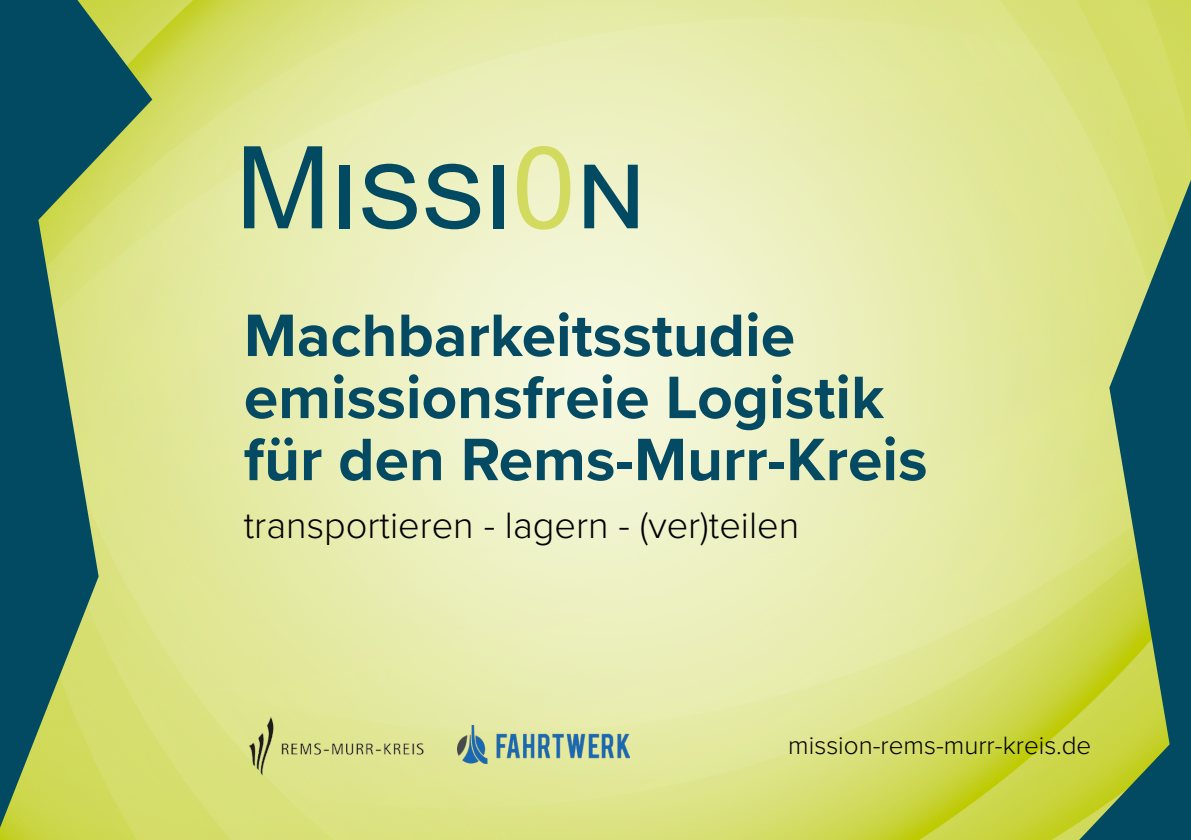
<style>
.page{position:relative;width:1191px;height:840px;background:#fff}
.page>*{position:absolute;margin:0;border:0;box-sizing:border-box;transform-origin:0 0}
.t1{font:700 62px/62px "Proxima Nova";color:#044a62}
.t2{font:300 38px "Proxima Nova";color:#000}
.t3{font:300 26px "Proxima Nova";color:#000}
</style>
<div class="page">
<img style="left:0;top:0;width:1191px;height:839px">
<svg style="left:244px;top:146px;width:78px;height:82px;background:#779d87"></svg>
<div style="left:339px;top:165px;width:11px;height:63px;background:#014a62"></div>
<svg style="left:362px;top:164px;width:55px;height:65px;background:#82a593"></svg>
<svg style="left:425px;top:164px;width:55px;height:65px;background:#84a697"></svg>
<div style="left:493px;top:165px;width:11px;height:63px;background:#014a62"></div>
<svg style="left:517px;top:146px;width:53px;height:83px;background:#e2e89c"></svg>
<svg style="left:584px;top:165px;width:54px;height:63px;background:#719993"></svg>
<svg style="left:0;top:0;width:152px;height:827px;background:#71986b"></svg>
<svg style="left:1079px;top:180px;width:112px;height:659px;background:#769b62"></svg>
<img style="left:457px;top:724px;width:172px;height:38px">
<img style="left:244px;top:711px;width:188px;height:68px">
<p class="t1" style="left:244px;top:303px;width:685px">Machbarkeitsstudie emissionsfreie Logistik für den Rems-Murr-Kreis</p>
<p class="t2" style="left:244px;top:496px;width:557px">transportieren - lagern - (ver)teilen</p>
<p class="t3" style="left:788px;top:726px;width:304px">mission-rems-murr-kreis.de</p>
</div>
